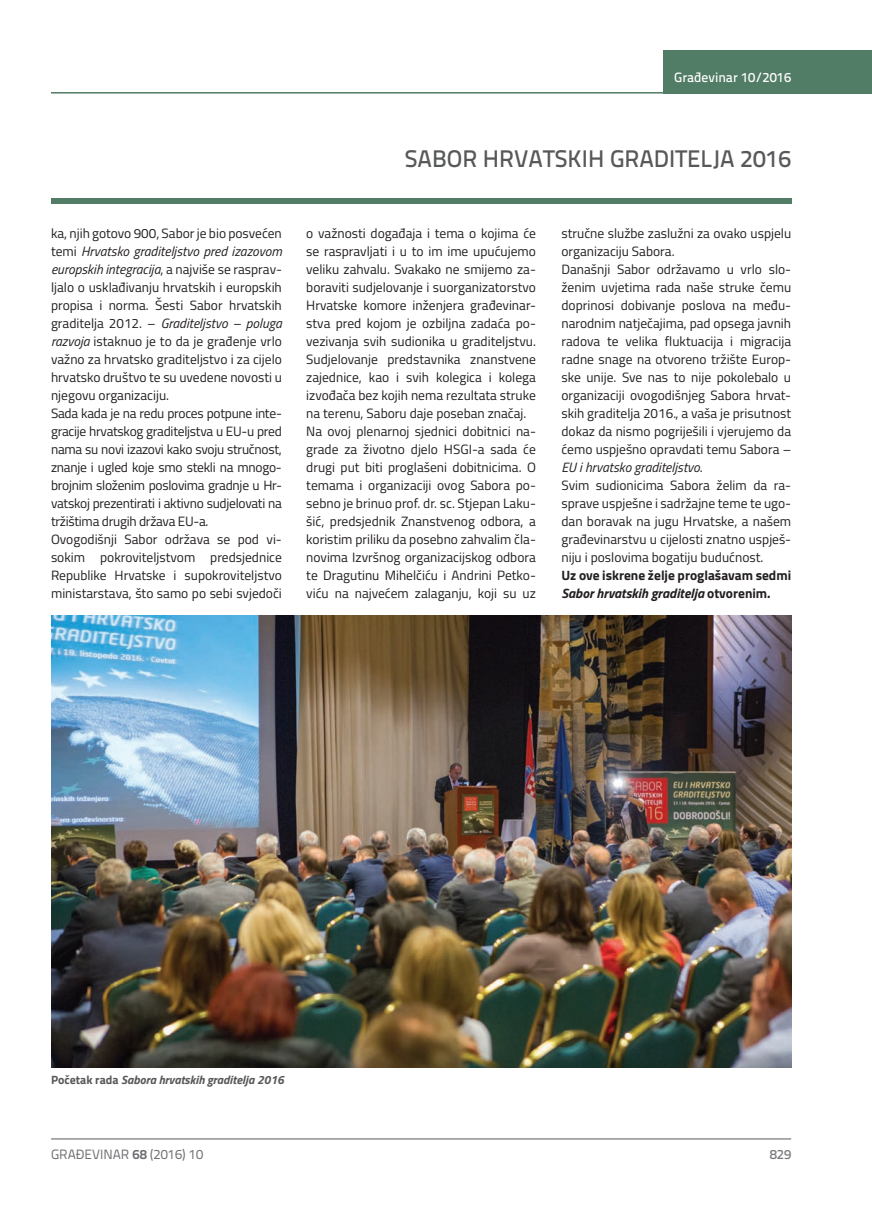
<style>
.page{position:relative;width:872px;height:1212px;background:#fff}
.page>*{position:absolute;margin:0;border:0;box-sizing:border-box;transform-origin:0 0}
.t1{font:500 24px "Titillium Text 22 L";color:#57585a}
.t2{font:13.5px/18px "Titillium";color:#231f20}
.t3{font:700 13.5px/18px "Titillium";color:#231f20}
.t4{font:13.5px "Titillium Text 22 L";color:#6c6d70}
.t5{font:500 13.5px "Titillium Text 22 L";color:#fff}
.t6{font:500 13.5px "Titillium Text 22 L";color:#787a7d}
.t7{font:italic 700 12px "Titillium";color:#57585a}
.s1{font-style:italic}
.s2{font-style:normal}
.s3{font-weight:700}
</style>
<div class="page">
<hr style="left:51px;top:1139px;width:740px;height:1px;background:#57585a">
<div style="left:663px;top:50px;width:209px;height:44px;background:#517c65"></div>
<hr style="left:51px;top:92px;width:821px;height:2px;background:#517c65">
<div style="left:51px;top:198px;width:740px;height:5px;background:#517c65"></div>
<img style="left:51px;top:615px;width:740px;height:452px">
<p class="t5" style="left:674px;top:67px;width:118px">Građevinar 10/2016</p>
<h1 class="t1" style="left:405px;top:140px;width:388px">SABOR HRVATSKIH GRADITELJA 2016</h1>
<p class="t2" style="left:51px;top:223px;width:232px">ka, njih gotovo 900, Sabor je bio posvećen temi <span class="s1">Hrvatsko graditeljstvo pred izazovom europskih integracija</span>, a najviše se rasprav&shy;ljalo o usklađivanju hrvatskih i europskih propisa i norma. Šesti Sabor hrvatskih graditelja 2012. – <span class="s1">Graditeljstvo – poluga razvoja</span> istaknuo je to da je građenje vrlo važno za hrvatsko graditeljstvo i za cijelo hrvatsko društvo te su uvedene novosti u njegovu organizaciju.<br>Sada kada je na redu proces potpune inte&shy;gracije hrvatskog graditeljstva u EU-u pred nama su novi izazovi kako svoju stručnost, znanje i ugled koje smo stekli na mnogo&shy;brojnim složenim poslovima gradnje u Hr&shy;vatskoj prezentirati i aktivno sudjelovati na tržištima drugih država EU-a.<br>Ovogodišnji Sabor održava se pod vi&shy;sokim pokroviteljstvom predsjednice Republike Hrvatske i supokroviteljstvo ministarstava, što samo po sebi svjedoči</p>
<p class="t2" style="left:306px;top:223px;width:231px">o važnosti događaja i tema o kojima će se raspravljati i u to im ime upućujemo veliku zahvalu. Svakako ne smijemo za&shy;boraviti sudjelovanje i suorganizatorstvo Hrvatske komore inženjera građevinar&shy;stva pred kojom je ozbiljna zadaća po&shy;vezivanja svih sudionika u graditeljstvu.<br>Sudjelovanje predstavnika znanstvene zajednice, kao i svih kolegica i kolega izvođača bez kojih nema rezultata struke na terenu, Saboru daje poseban značaj.<br>Na ovoj plenarnoj sjednici dobitnici na&shy;grade za životno djelo HSGI-a sada će drugi put biti proglašeni dobitnicima. O temama i organizaciji ovog Sabora po&shy;sebno je brinuo prof. dr. sc. Stjepan Laku&shy;šić, predsjednik Znanstvenog odbora, a koristim priliku da posebno zahvalim čla&shy;novima Izvršnog organizacijskog odbora te Dragutinu Mihelčiću i Andrini Petko&shy;viću na najvećem zalaganju, koji su uz</p>
<p class="t2" style="left:561px;top:223px;width:231px">stručne službe zaslužni za ovako uspjelu organizaciju Sabora.<br>Današnji Sabor održavamo u vrlo slo&shy;ženim uvjetima rada naše struke čemu doprinosi dobivanje poslova na među&shy;narodnim natječajima, pad opsega javnih radova te velika fluktuacija i migracija radne snage na otvoreno tržište Europ&shy;ske unije. Sve nas to nije pokolebalo u organizaciji ovogodišnjeg Sabora hrvat&shy;skih graditelja 2016<span class="s1">.</span>, a vaša je prisutnost dokaz da nismo pogriješili i vjerujemo da ćemo uspješno opravdati temu Sabora – <span class="s1">EU i hrvatsko graditeljstvo</span>.<br>Svim sudionicima Sabora želim da ra&shy;sprave uspješne i sadržajne teme te ugo&shy;dan boravak na jugu Hrvatske, a našem građevinarstvu u cijelosti znatno uspješ&shy;niju i poslovima bogatiju budućnost.</p>
<p class="t3" style="left:561px;top:565px;width:231px">Uz ove iskrene želje proglašavam sedmi<br><span class="s1">Sabor hrvatskih graditelja</span> otvorenim.</p>
<p class="t7" style="left:51px;top:1071px;width:234px"><span class="s2">Početak rada</span> Sabora hrvatskih graditelja 2016</p>
<p class="t4" style="left:51px;top:1144px;width:154px">GRAĐEVINAR <span class="s3">68</span> (2016) 10</p>
<p class="t6" style="left:769px;top:1144px;width:23px">829</p>
</div>
